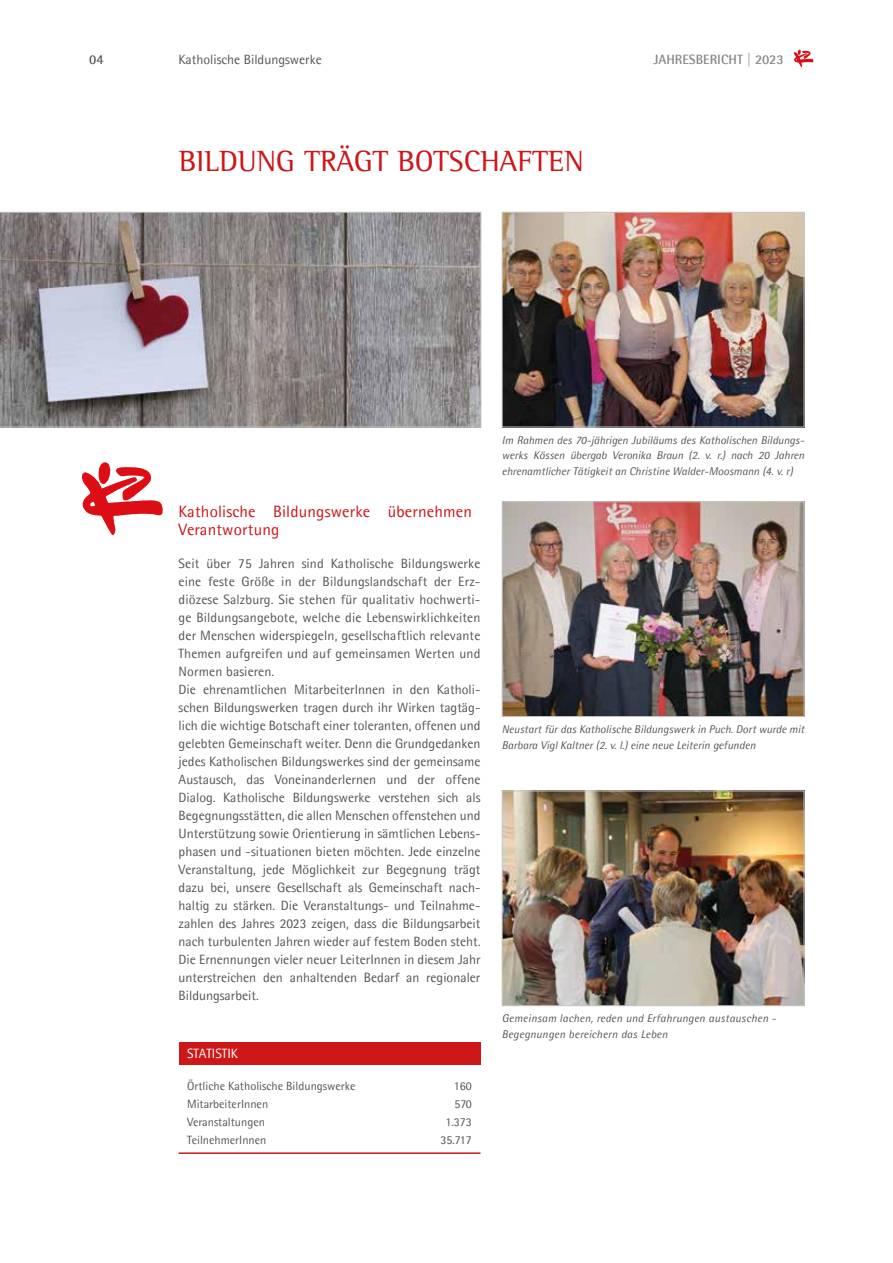
<style>
.page{position:relative;width:893px;height:1263px;background:#fff}
.page>*{position:absolute;margin:0;border:0;box-sizing:border-box;transform-origin:0 0}
.t1{font:30px "Agfa Rotis Semi Serif";color:#cd1719}
.t2{font:16.5px/18px "Agfa Rotis Semisans";letter-spacing:.01em;color:#cd1719}
.t3{font:13.5px/18px "Agfa Rotis Semisans";color:#575756}
.t4{font:700 13.5px "Agfa Rotis Semisans";color:#878787}
.t5{font:13.5px "Agfa Rotis Semisans";color:#fff}
.t6{font:700 13.5px "Agfa Rotis Semisans";color:#575756}
.t7{font:12px/18px "Agfa Rotis Semisans";color:#575756}
.t8{font:italic 11.25px/15.8px "Agfa Rotis Semisans";color:#575756;text-align:justify}
.t9{font:italic 11.25px/15.8px "Agfa Rotis Semisans";letter-spacing:.02em;color:#575756}
</style>
<div class="page">
<img style="left:504px;top:214px;width:298px;height:211px">
<div style="left:502px;top:212px;width:302px;height:215px;border:1px solid #c6c6c6"></div>
<div style="left:179px;top:1042px;width:301px;height:22px;background:#cd1719"></div>
<svg style="left:0;top:212px;width:481px;height:215px;background:#928d90"></svg>
<img style="left:504px;top:503px;width:298px;height:212px">
<div style="left:502px;top:501px;width:302px;height:216px;border:1px solid #c6c6c6"></div>
<img style="left:504px;top:792px;width:298px;height:212px">
<div style="left:502px;top:790px;width:302px;height:216px;border:1px solid #c6c6c6"></div>
<svg style="left:794px;top:50px;width:19px;height:17px"></svg>
<svg style="left:82px;top:462px;width:81px;height:73px"></svg>
<hr style="left:179px;top:1152px;width:301px;height:2px;background:#cd1719">
<p class="t6" style="left:89px;top:51px;width:16px">04</p>
<p class="t4" style="left:653px;top:51px;width:132px">JAHRESBERICHT | 2023</p>
<p class="t3" style="left:179px;top:50px;width:145px">Katholische Bildungswerke</p>
<h1 class="t1" style="left:179px;top:144px;width:406px">BILDUNG TRÄGT BOTSCHAFTEN</h1>
<p class="t2" style="left:179px;top:503px;width:295px">Katholische Bildungswerke übernehmen<br>Verantwortung</p>
<p class="t3" style="left:179px;top:554px;width:303px">Seit über 75 Jahren sind Katholische Bildungswerke eine feste Größe in der Bildungslandschaft der Erz&shy;diözese Salzburg. Sie stehen für qualitativ hochwerti&shy;ge Bildungsangebote, welche die Lebenswirklichkeiten der Menschen widerspiegeln, gesellschaftlich relevante Themen aufgreifen und auf gemeinsamen Werten und Normen basieren.<br>Die ehrenamtlichen MitarbeiterInnen in den Katholi&shy;schen Bildungswerken tragen durch ihr Wirken tagtäg&shy;lich die wichtige Botschaft einer toleranten, offenen und gelebten Gemeinschaft weiter. Denn die Grundgedanken jedes Katholischen Bildungswerkes sind der gemeinsame Austausch, das Voneinanderlernen und der offene Dialog. Katholische Bildungswerke verstehen sich als Begegnungsstätten, die allen Menschen offenstehen und Unterstützung sowie Orientierung in sämtlichen Lebens&shy;phasen und -situationen bieten möchten. Jede einzelne Veranstaltung, jede Möglichkeit zur Begegnung trägt dazu bei, unsere Gesellschaft als Gemeinschaft nach&shy;haltig zu stärken. Die Veranstaltungs- und Teilnahme&shy;zahlen des Jahres 2023 zeigen, dass die Bildungsarbeit nach turbulenten Jahren wieder auf festem Boden steht.<br>Die Ernennungen vieler neuer LeiterInnen in diesem Jahr unterstreichen den anhaltenden Bedarf an regionaler Bildungsarbeit.</p>
<p class="t5" style="left:187px;top:1045px;width:53px">STATISTIK</p>
<p class="t7" style="left:187px;top:1077px;width:170px">Örtliche Katholische Bildungswerke<br>MitarbeiterInnen<br>Veranstaltungen<br>TeilnehmerInnen</p>
<p class="t7" style="left:440px;top:1077px;width:33px;text-align:right">160<br>570<br>1.373<br>35.717</p>
<p class="t8" style="left:502px;top:432px;width:304px">Im Rahmen des 70-jährigen Jubiläums des Katholischen Bildungs&shy;werks Kössen übergab Veronika Braun (2. v. r.) nach 20 Jahren ehrenamtlicher Tätigkeit an Christine Walder-Moosmann (4. v. r)</p>
<p class="t8" style="left:502px;top:721px;width:304px">Neustart für das Katholische Bildungswerk in Puch. Dort wurde mit<br>Barbara Vigl Kaltner (2. v. l.) eine neue Leiterin gefunden</p>
<p class="t9" style="left:502px;top:1010px;width:276px">Gemeinsam lachen, reden und Erfahrungen austauschen -<br>Begegnungen bereichern das Leben</p>
</div>
